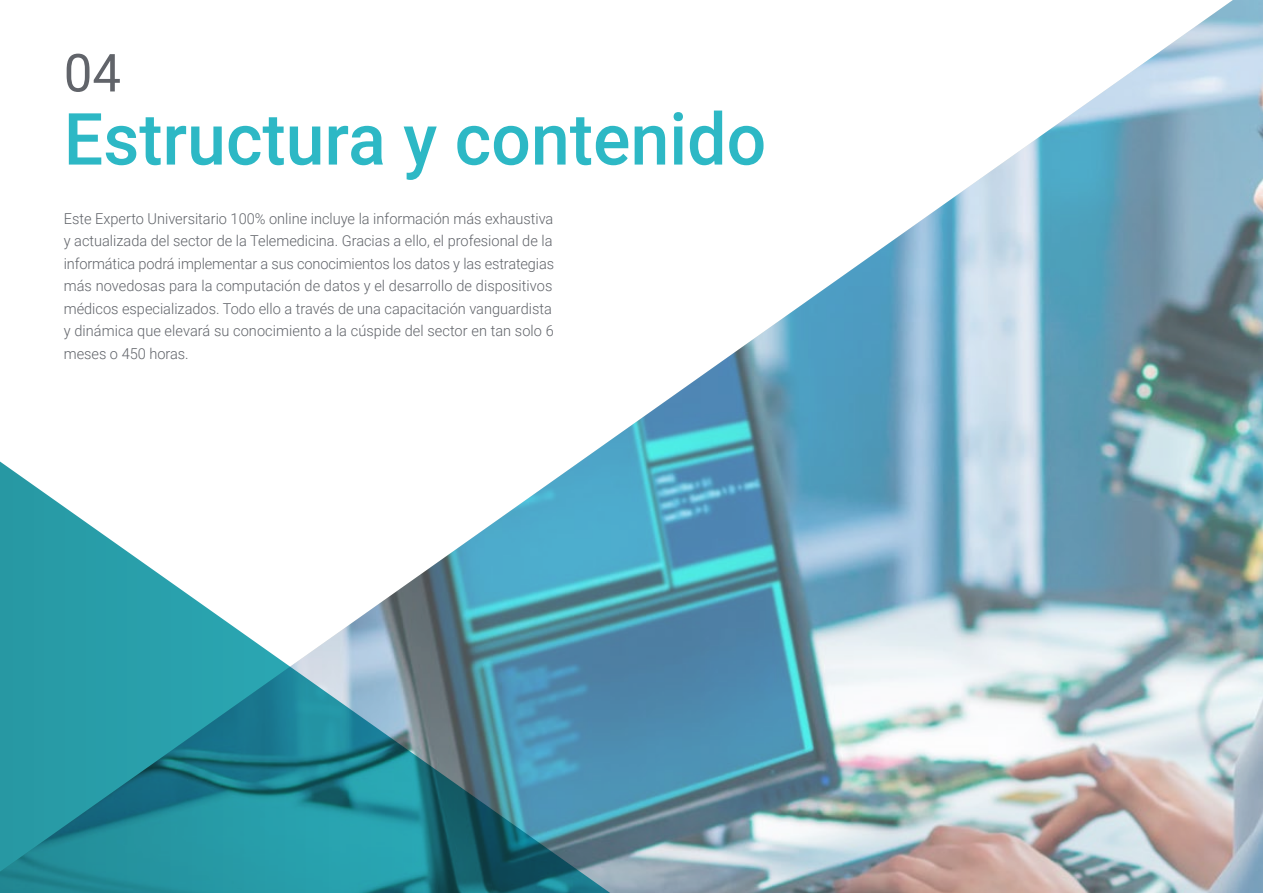
<style>
.page{position:relative;width:1263px;height:893px;background:#fff}
.page>*{position:absolute;margin:0;border:0;box-sizing:border-box;transform-origin:0 0}
.t1{font:500 72px "Roboto";color:#2db8c5}
.t2{font:52.5px "Roboto";color:#61646a}
.t3{font:300 15px/22.5px "Roboto";color:#61646a}
</style>
<div class="page">
<img style="left:602px;top:0;width:661px;height:893px">
<svg style="left:0;top:446px;width:640px;height:447px"></svg>
<h2 class="t2" style="left:64px;top:36px;width:59px">04</h2>
<h1 class="t1" style="left:64px;top:89px;width:704px">Estructura y contenido</h1>
<p class="t3" style="left:64px;top:207px;width:492px">Este Experto Universitario 100% online incluye la información más exhaustiva y actualizada del sector de la Telemedicina. Gracias a ello, el profesional de la informática podrá implementar a sus conocimientos los datos y las estrategias más novedosas para la computación de datos y el desarrollo de dispositivos médicos especializados. Todo ello a través de una capacitación vanguardista y dinámica que elevará su conocimiento a la cúspide del sector en tan solo 6 meses o 450 horas.</p>
</div>
